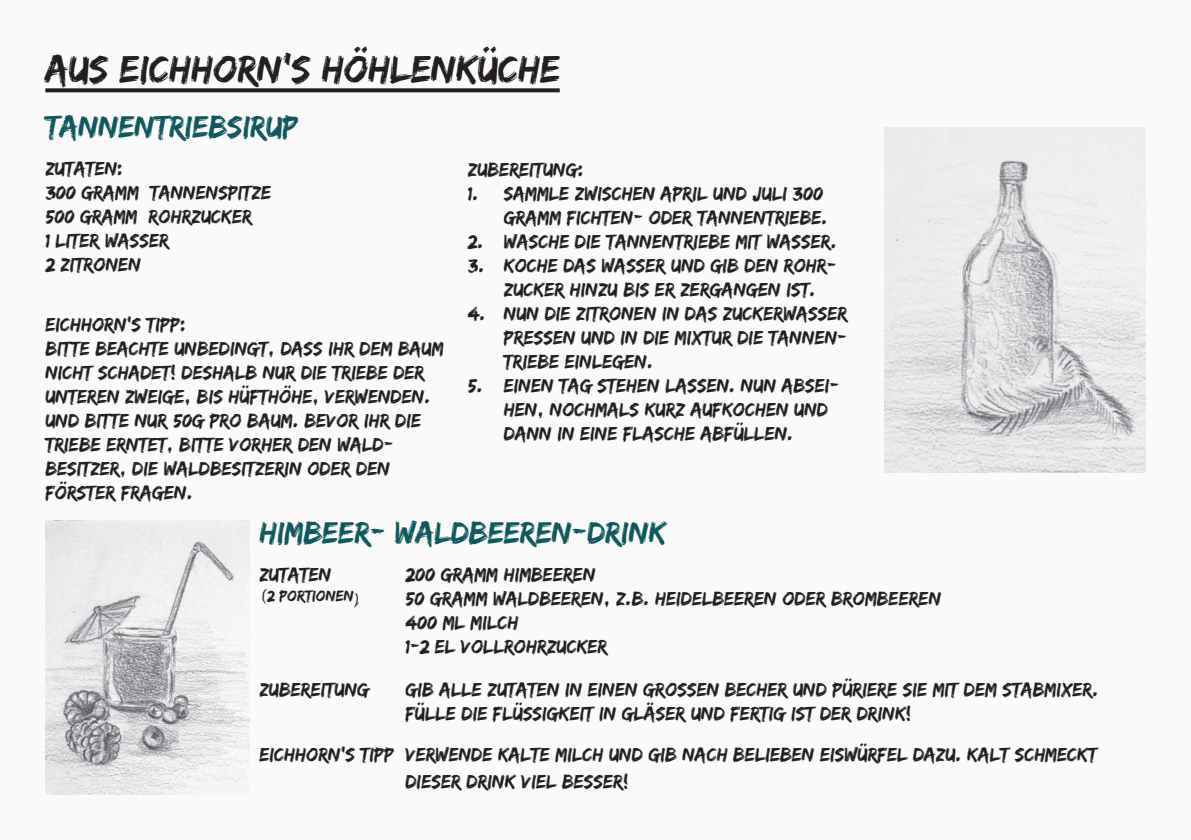
<style>
.page{position:relative;width:1191px;height:840px;background:#fff}
.page>*{position:absolute;margin:0;border:0;box-sizing:border-box;transform-origin:0 0}
.t1{font:40px "Edo SZ";color:#231f20}
.t2{font:32px "Edo SZ";color:#0e585e}
.t3{font:20px/24px "Edo SZ";color:#231f20}
.t4{font:16px "Edo SZ";color:#231f20}
</style>
<div class="page">
<div style="left:0;top:0;width:1191px;height:839px;background:#fafafa"></div>
<img style="left:884px;top:128px;width:261px;height:344px">
<img style="left:45px;top:520px;width:204px;height:274px">
<svg style="left:45px;top:88px;width:515px;height:4px;background:#343132"></svg>
<h1 class="t1" style="left:45px;top:45px;width:516px">AUS EICHHORN’S HÖHLENKÜCHE</h1>
<h2 class="t2" style="left:45px;top:108px;width:254px">TANNENTRIEBSIRUP</h2>
<p class="t3" style="left:45px;top:156px;width:227px">ZUTATEN:<br>300 GRAMM TANNENSPITZE<br>500 GRAMM ROHRZUCKER<br>1 LITER WASSER<br>2 ZITRONEN</p>
<p class="t3" style="left:45px;top:311px;width:400px">EICHHORN’S TIPP:<br>BITTE BEACHTE UNBEDINGT, DASS IHR DEM BAUM NICHT SCHADET! DESHALB NUR DIE TRIEBE DER UNTEREN ZWEIGE, BIS HÜFTHÖHE, VERWENDEN.<br>UND BITTE NUR 50G PRO BAUM. BEVOR IHR DIE TRIEBE ERNTET, BITTE VORHER DEN WALD-BESITZER, DIE WALDBESITZERIN ODER DEN FÖRSTER FRAGEN.</p>
<p class="t3" style="left:468px;top:157px;width:117px">ZUBEREITUNG:</p>
<p class="t3" style="left:468px;top:181px;width:361px;text-align:right">1. SAMMLE ZWISCHEN APRIL UND JULI 300<br>GRAMM FICHTEN- ODER TANNENTRIEBE.</p>
<p class="t3" style="left:468px;top:229px;width:370px">2. WASCHE DIE TANNENTRIEBE MIT WASSER.</p>
<p class="t3" style="left:504px;top:253px;width:334px;text-indent:-36px">3. KOCHE DAS WASSER UND GIB DEN ROHR-<br>ZUCKER HINZU BIS ER ZERGANGEN IST.</p>
<p class="t3" style="left:504px;top:301px;width:345px;text-align:justify;text-indent:-36px">4. NUN DIE ZITRONEN IN DAS ZUCKERWASSER PRESSEN UND IN DIE MIXTUR DIE TANNEN-TRIEBE EINLEGEN.</p>
<p class="t3" style="left:504px;top:373px;width:337px;text-indent:-36px">5. EINEN TAG STEHEN LASSEN. NUN ABSEI-<br>HEN, NOCHMALS KURZ AUFKOCHEN UND<br>DANN IN EINE FLASCHE ABFÜLLEN.</p>
<h2 class="t2" style="left:259px;top:513px;width:408px">HIMBEER- WALDBEEREN-DRINK</h2>
<p class="t3" style="left:259px;top:561px;width:73px">ZUTATEN</p>
<p class="t3" style="left:405px;top:561px;width:191px">200 GRAMM HIMBEEREN</p>
<p class="t4" style="left:259px;top:586px;width:104px">(2 PORTIONEN)</p>
<p class="t3" style="left:405px;top:585px;width:537px">50 GRAMM WALDBEEREN, Z.B. HEIDELBEEREN ODER BROMBEEREN<br>400 ML MILCH<br>1-2 EL VOLLROHRZUCKER</p>
<p class="t3" style="left:259px;top:677px;width:111px">ZUBEREITUNG</p>
<p class="t3" style="left:405px;top:677px;width:694px">GIB ALLE ZUTATEN IN EINEN GROSSEN BECHER UND PÜRIERE SIE MIT DEM STABMIXER.<br>FÜLLE DIE FLÜSSIGKEIT IN GLÄSER UND FERTIG IST DER DRINK!</p>
<p class="t3" style="left:405px;top:740px;width:693px;line-height:26.4px;text-indent:-146px">EICHHORN’S TIPP VERWENDE KALTE MILCH UND GIB NACH BELIEBEN EISWÜRFEL DAZU. KALT SCHMECKT<br>DIESER DRINK VIEL BESSER!</p>
</div>
